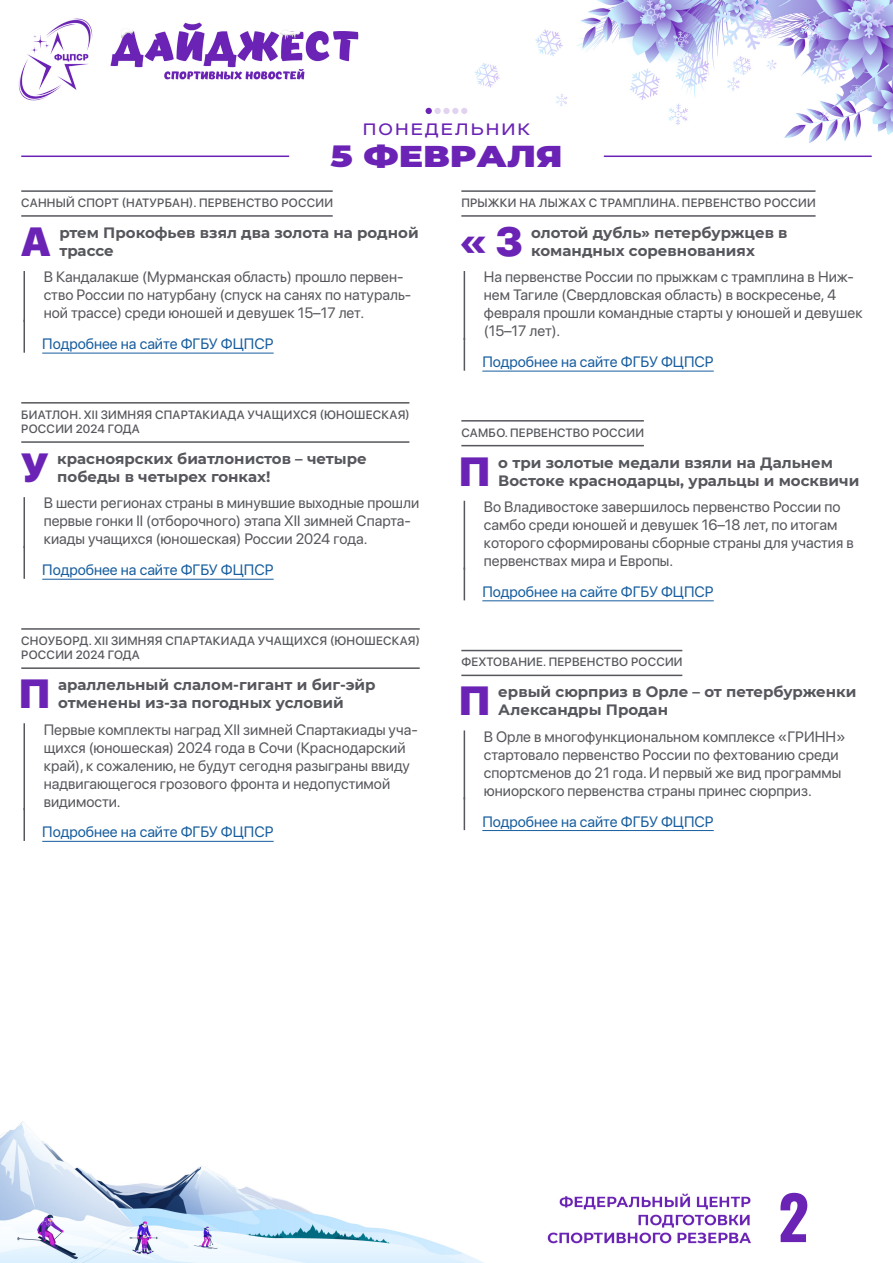
<style>
.page{position:relative;width:893px;height:1263px;background:#fff}
.page>*{position:absolute;margin:0;border:0;box-sizing:border-box;transform-origin:0 0}
.t1{font:700 60px "Oswald";color:#6a23b5}
.Заголовок_1{font:900 40.5px "SF Pro Display";color:#6a23b5}
.Заголовок_2{font:900 40.5px "SF Pro Display";color:#6a23b5}
.t2{font:900 30px "Montserrat";color:#6a23b5;scale:1.2 1}
.t3{font:500 16.5px "Steppe";letter-spacing:.08em;color:#6a23b5;scale:1.09 1}
.Текст{font:15px/18px "SF Pro Display";color:#56575c}
.Заголовок_1-2{font:700 15px/18px "Montserrat";color:#56575c}
.Гиперссылка{font:15px "SF Pro Display";color:#175d9e}
.Заголовок_2-2{font:700 15px/18px "Montserrat";color:#56575c}
.Подзаголовок{font:italic 500 12px/14.4px "SF Pro Display";letter-spacing:.02em;color:#56575c}
</style>
<div class="page">
<img style="left:0;top:0;width:893px;height:1263px">
<hr style="left:21px;top:156px;width:268px;height:1px;background:#6a23b5">
<hr style="left:604px;top:156px;width:268px;height:1px;background:#6a23b5">
<svg style="left:426px;top:108px;width:6px;height:6px"></svg>
<div style="left:434px;top:108px;width:7px;height:6px;background:#e1d3f0;border-radius:50%"></div>
<div style="left:443px;top:108px;width:7px;height:6px;background:#e1d3f0;border-radius:50%"></div>
<svg style="left:452px;top:108px;width:15px;height:6px"></svg>
<hr style="left:21px;top:215px;width:312px;height:2px;background:#56575c">
<hr style="left:21px;top:190px;width:312px;height:2px;background:#56575c">
<hr style="left:24px;top:271px;width:1px;height:51px;background:#56575c">
<hr style="left:24px;top:320px;width:1px;height:33px;background:#56575c">
<hr style="left:42px;top:353px;width:232px;height:1px;background:#175d9e">
<hr style="left:21px;top:441px;width:388px;height:2px;background:#56575c">
<hr style="left:21px;top:402px;width:388px;height:2px;background:#56575c">
<hr style="left:24px;top:497px;width:1px;height:51px;background:#56575c">
<hr style="left:24px;top:546px;width:1px;height:33px;background:#56575c">
<hr style="left:42px;top:579px;width:232px;height:1px;background:#175d9e">
<hr style="left:21px;top:667px;width:399px;height:2px;background:#56575c">
<hr style="left:21px;top:628px;width:399px;height:2px;background:#56575c">
<hr style="left:24px;top:723px;width:1px;height:87px;background:#56575c">
<hr style="left:24px;top:808px;width:1px;height:33px;background:#56575c">
<hr style="left:42px;top:841px;width:232px;height:1px;background:#175d9e">
<hr style="left:461px;top:215px;width:354px;height:2px;background:#56575c">
<hr style="left:461px;top:190px;width:354px;height:2px;background:#56575c">
<hr style="left:464px;top:271px;width:1px;height:69px;background:#56575c">
<hr style="left:464px;top:338px;width:1px;height:33px;background:#56575c">
<hr style="left:482px;top:371px;width:232px;height:1px;background:#175d9e">
<hr style="left:461px;top:445px;width:183px;height:1px;background:#56575c">
<hr style="left:461px;top:420px;width:183px;height:2px;background:#56575c">
<hr style="left:464px;top:501px;width:1px;height:69px;background:#56575c">
<hr style="left:464px;top:567px;width:1px;height:33px;background:#56575c">
<hr style="left:482px;top:600px;width:232px;height:1px;background:#175d9e">
<hr style="left:461px;top:675px;width:221px;height:1px;background:#56575c">
<hr style="left:461px;top:650px;width:221px;height:1px;background:#56575c">
<hr style="left:464px;top:730px;width:1px;height:69px;background:#56575c">
<hr style="left:464px;top:797px;width:1px;height:33px;background:#56575c">
<hr style="left:482px;top:830px;width:232px;height:1px;background:#175d9e">
<p class="t3" style="left:362px;top:119px;width:156px">ПОНЕДЕЛЬНИК</p>
<h3 class="t2" style="left:330px;top:134px;width:195px">5 ФЕВРАЛЯ</h3>
<p class="Подзаголовок" style="left:21px;top:195px;width:313px">САННЫЙ СПОРТ (НАТУРБАН). ПЕРВЕНСТВО РОССИИ</p>
<p class="Заголовок_1" style="left:20px;top:212px;width:32px">А</p>
<p class="Заголовок_1-2" style="left:59px;top:223px;width:361px">ртем Прокофьев взял два золота на родной трассе</p>
<p class="Текст" style="left:44px;top:267px;width:369px">В Кандалакше (Мурманская область) прошло первен&shy;ство России по натурбану (спуск на санях по натураль&shy;ной трассе) среди юношей и девушек 15–17 лет.</p>
<p class="Гиперссылка" style="left:42px;top:333px;width:233px">Подробнее на сайте ФГБУ ФЦПСР</p>
<p class="Подзаголовок" style="left:21px;top:407px;width:390px">БИАТЛОН. XII ЗИМНЯЯ СПАРТАКИАДА УЧАЩИХСЯ (ЮНОШЕСКАЯ)<br>РОССИИ 2024 ГОДА</p>
<p class="Заголовок_1" style="left:20px;top:438px;width:30px">У</p>
<p class="Заголовок_1-2" style="left:57px;top:449px;width:311px">красноярских биатлонистов – четыре победы в четырех гонках!</p>
<p class="Текст" style="left:44px;top:493px;width:377px">В шести регионах страны в минувшие выходные прошли первые гонки II (отборочного) этапа XII зимней Спарта&shy;киады учащихся (юношеская) России 2024 года.</p>
<p class="Гиперссылка" style="left:42px;top:559px;width:233px">Подробнее на сайте ФГБУ ФЦПСР</p>
<p class="Подзаголовок" style="left:21px;top:633px;width:400px">СНОУБОРД. XII ЗИМНЯЯ СПАРТАКИАДА УЧАЩИХСЯ (ЮНОШЕСКАЯ)<br>РОССИИ 2024 ГОДА</p>
<p class="Заголовок_1" style="left:19px;top:664px;width:33px">П</p>
<p class="Заголовок_1-2" style="left:58px;top:675px;width:319px">араллельный слалом-гигант и биг-эйр отменены из-за погодных условий</p>
<p class="Текст" style="left:44px;top:719px;width:375px">Первые комплекты наград XII зимней Спартакиады уча&shy;щихся (юношеская) 2024 года в Сочи (Краснодарский край), к сожалению, не будут сегодня разыграны ввиду надвигающегося грозового фронта и недопустимой видимости.</p>
<p class="Гиперссылка" style="left:42px;top:821px;width:233px">Подробнее на сайте ФГБУ ФЦПСР</p>
<p class="Подзаголовок" style="left:461px;top:195px;width:356px">ПРЫЖКИ НА ЛЫЖАХ С ТРАМПЛИНА. ПЕРВЕНСТВО РОССИИ</p>
<p class="Заголовок_2" style="left:460px;top:212px;width:65px">«З</p>
<p class="Заголовок_2-2" style="left:531px;top:223px;width:258px">олотой дубль» петербуржцев в командных соревнованиях</p>
<p class="Текст" style="left:484px;top:267px;width:380px">На первенстве России по прыжкам с трамплина в Ниж&shy;нем Тагиле (Свердловская область) в воскресенье, 4 февраля прошли командные старты у юношей и девушек (15–17 лет).</p>
<p class="Гиперссылка" style="left:482px;top:351px;width:233px">Подробнее на сайте ФГБУ ФЦПСР</p>
<p class="Подзаголовок" style="left:461px;top:425px;width:184px">САМБО. ПЕРВЕНСТВО РОССИИ</p>
<p class="Заголовок_1" style="left:459px;top:441px;width:33px">П</p>
<p class="Заголовок_1-2" style="left:498px;top:452px;width:363px">о три золотые медали взяли на Дальнем<br>Востоке краснодарцы, уральцы и москвичи</p>
<p class="Текст" style="left:484px;top:497px;width:371px">Во Владивостоке завершилось первенство России по самбо среди юношей и девушек 16–18 лет, по итогам которого сформированы сборные страны для участия в первенствах мира и Европы.</p>
<p class="Гиперссылка" style="left:482px;top:581px;width:233px">Подробнее на сайте ФГБУ ФЦПСР</p>
<p class="Подзаголовок" style="left:461px;top:654px;width:223px">ФЕХТОВАНИЕ. ПЕРВЕНСТВО РОССИИ</p>
<p class="Заголовок_1" style="left:459px;top:671px;width:33px">П</p>
<p class="Заголовок_1-2" style="left:498px;top:682px;width:360px">ервый сюрприз в Орле – от петербурженки<br>Александры Продан</p>
<p class="Текст" style="left:484px;top:726px;width:363px">В Орле в многофункциональном комплексе «ГРИНН» стартовало первенство России по фехтованию среди спортсменов до 21 года. И первый же вид программы юниорского первенства страны принес сюрприз.</p>
<p class="Гиперссылка" style="left:482px;top:810px;width:233px">Подробнее на сайте ФГБУ ФЦПСР</p>
<h1 class="t1" style="left:778px;top:1186px;width:32px">2</h1>
</div>
